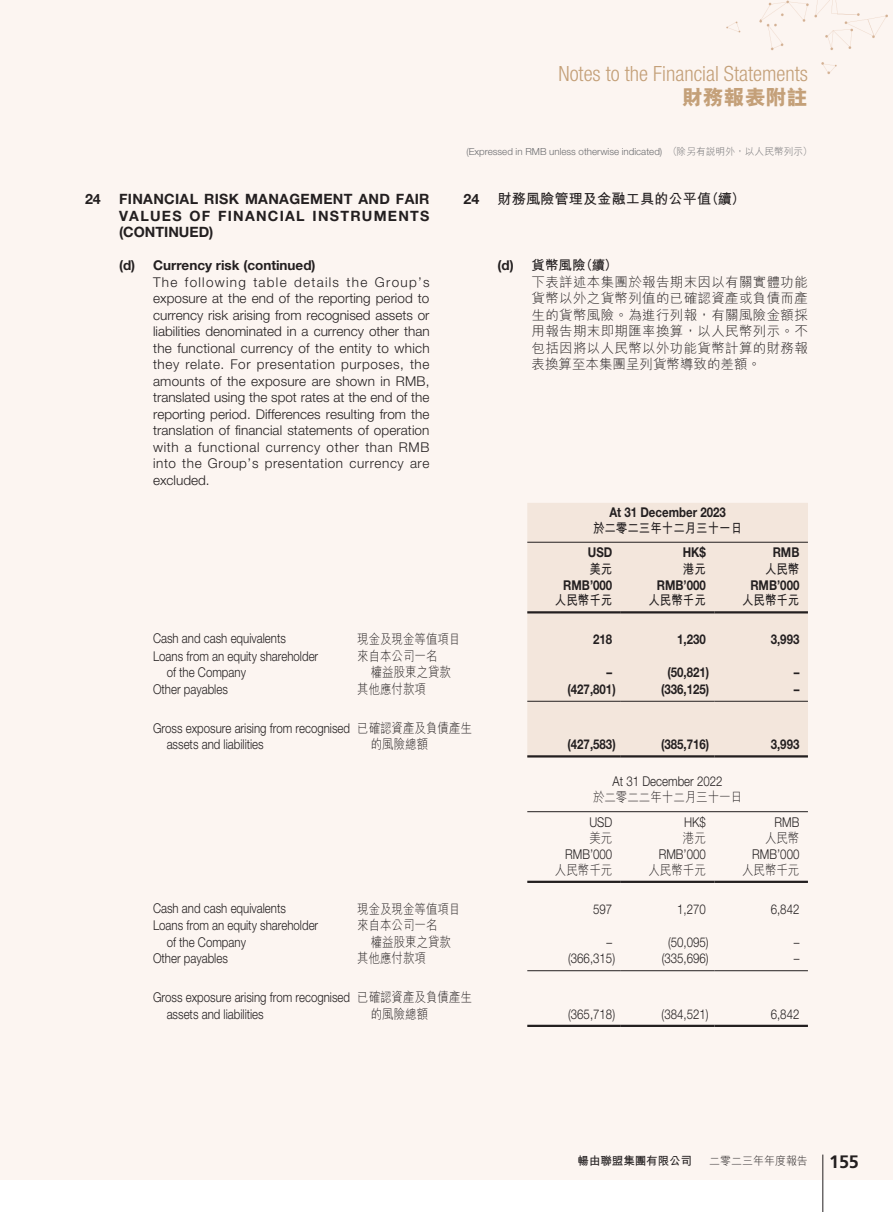
<style>
.page{position:relative;width:893px;height:1212px;background:#fff}
.page>*{position:absolute;margin:0;border:0;box-sizing:border-box;transform-origin:0 0}
.t1{font:300 condensed 21px "Helvetica Neue LT Std";color:#c4a079}
.t2{font:800 21px "M Hei HK";color:#c4a079}
.t3{font:700 14.25px/16.5px "Helvetica Neue LT Std";letter-spacing:.09em;color:#231f20;text-align:justify}
.t4{font:700 14.25px "M Hei HK";color:#231f20}
.t5{font:300 13.5px/16.5px "Helvetica Neue LT Std";color:#231f20;text-align:justify}
.t6{font:300 13.5px/16.5px "Helvetica Neue LT Std";color:#231f20;scale:.85 1}
.t7{font:300 13.5px/16.5px "M Hei HK";letter-spacing:.025em;color:#231f20}
.t8{font:300 13.5px/16.5px "M Hei HK";color:#231f20;scale:.85 1}
.t9{font:700 13.5px "Helvetica Neue LT Std";color:#231f20;scale:.85 1}
.t10{font:700 13.5px "M Hei HK";color:#231f20;scale:.85 1}
.t11{font:700 13.5px "Helvetica Neue LT Std";color:#231f20}
.t12{font:300 11.55px "M Hei HK";color:#231f20;scale:.95 1}
.t13{font:700 11.55px "M Hei HK";letter-spacing:-.01em;color:#231f20}
.t14{font:300 9.75px "Helvetica Neue LT Std";color:#6c6d70}
.s1{font-family:"M Hei HK"}
.s2{font-family:"Helvetica Neue LT Std";font-weight:700}
.s3{font-weight:700}
.s4{font-family:"Frutiger LT Std";font-weight:700;font-size:18px}
</style>
<div class="page">
<hr style="left:822px;top:1154px;width:1px;height:58px;background:#231f20">
<div style="left:527px;top:503px;width:281px;height:252px;background:#f3e6dc"></div>
<hr style="left:527px;top:542px;width:281px;height:1px;background:#231f20">
<hr style="left:527px;top:611px;width:94px;height:2px;background:#231f20">
<hr style="left:621px;top:611px;width:93px;height:2px;background:#231f20">
<hr style="left:714px;top:611px;width:94px;height:2px;background:#231f20">
<hr style="left:527px;top:701px;width:94px;height:1px;background:#231f20">
<hr style="left:621px;top:701px;width:93px;height:1px;background:#231f20">
<hr style="left:714px;top:701px;width:94px;height:1px;background:#231f20">
<hr style="left:527px;top:755px;width:94px;height:2px;background:#231f20">
<hr style="left:621px;top:755px;width:93px;height:2px;background:#231f20">
<hr style="left:714px;top:755px;width:94px;height:2px;background:#231f20">
<hr style="left:527px;top:811px;width:281px;height:1px;background:#231f20">
<hr style="left:527px;top:881px;width:94px;height:2px;background:#231f20">
<hr style="left:621px;top:881px;width:93px;height:2px;background:#231f20">
<hr style="left:714px;top:881px;width:94px;height:2px;background:#231f20">
<hr style="left:527px;top:970px;width:94px;height:1px;background:#231f20">
<hr style="left:621px;top:970px;width:93px;height:1px;background:#231f20">
<hr style="left:714px;top:970px;width:94px;height:1px;background:#231f20">
<hr style="left:527px;top:1025px;width:94px;height:2px;background:#231f20">
<hr style="left:621px;top:1025px;width:93px;height:2px;background:#231f20">
<hr style="left:714px;top:1025px;width:94px;height:2px;background:#231f20">
<h1 class="t1" style="left:558px;top:61px;width:251px">Notes to the Financial Statements</h1>
<h1 class="t2" style="left:682px;top:83px;width:127px">財務報表附註</h1>
<p class="t3" style="left:85px;top:190px;width:17px">24</p>
<p class="t3" style="left:119px;top:190px;width:312px">FINANCIAL RISK MANAGEMENT AND FAIR VALUES OF FINANCIAL INSTRUMENTS (CONTINUED)</p>
<p class="t11" style="left:119px;top:257px;width:198px">(d) Currency risk (continued)</p>
<p class="t5" style="left:153px;top:273px;width:278px">The following table details the Group’s exposure at the end of the reporting period to currency risk arising from recognised assets or liabilities denominated in a currency other than the functional currency of the entity to which they relate. For presentation purposes, the amounts of the exposure are shown in RMB, translated using the spot rates at the end of the reporting period. Differences resulting from the translation of financial statements of operation with a functional currency other than RMB into the Group’s presentation currency are excluded.</p>
<p class="t14" style="left:466px;top:146px;width:347px">(Expressed in RMB unless otherwise indicated) <span class="s1">（除另有說明外，以人民幣列示）</span></p>
<p class="t3" style="left:463px;top:190px;width:17px">24</p>
<p class="t4" style="left:497px;top:188px;width:249px">財務風險管理及金融工具的公平值（續）</p>
<p class="t7" style="left:532px;top:256px;width:278px;text-indent:-34px"><span class="s2">(d)</span> <span class="s3">貨幣風險（續）<br></span>下表詳述本集團於報告期末因以有關實體功能貨幣以外之貨幣列值的已確認資產或負債而產生的貨幣風險。為進行列報，有關風險金額採用報告期末即期匯率換算，以人民幣列示。不包括因將以人民幣以外功能貨幣計算的財務報表換算至本集團呈列貨幣導致的差額。</p>
<p class="t9" style="left:609px;top:504px;width:139px">At 31 December 2023</p>
<p class="t10" style="left:593px;top:518px;width:177px">於二零二三年十二月三十一日</p>
<p class="t9" style="left:588px;top:544px;width:30px">USD</p>
<p class="t9" style="left:683px;top:544px;width:29px">HK$</p>
<p class="t9" style="left:773px;top:544px;width:33px">RMB</p>
<p class="t10" style="left:589px;top:559px;width:28px">美元</p>
<p class="t10" style="left:683px;top:559px;width:28px">港元</p>
<p class="t10" style="left:765px;top:559px;width:42px">人民幣</p>
<p class="t9" style="left:563px;top:576px;width:59px">RMB’000</p>
<p class="t9" style="left:657px;top:576px;width:59px">RMB’000</p>
<p class="t9" style="left:750px;top:576px;width:59px">RMB’000</p>
<p class="t10" style="left:555px;top:591px;width:69px">人民幣千元</p>
<p class="t10" style="left:648px;top:591px;width:69px">人民幣千元</p>
<p class="t10" style="left:742px;top:591px;width:69px">人民幣千元</p>
<p class="t6" style="left:153px;top:630px;width:158px">Cash and cash equivalents</p>
<p class="t8" style="left:357px;top:630px;width:123px">現金及現金等值項目</p>
<p class="t9" style="left:593px;top:631px;width:24px">218</p>
<p class="t9" style="left:677px;top:631px;width:35px">1,230</p>
<p class="t9" style="left:771px;top:631px;width:35px">3,993</p>
<p class="t6" style="left:167px;top:647px;width:180px;text-indent:-14px">Loans from an equity shareholder of the Company</p>
<p class="t8" style="left:371px;top:647px;width:96px;text-indent:-14px">來自本公司一名權益股東之貸款</p>
<p class="t9" style="left:607px;top:664px;width:8px">–</p>
<p class="t9" style="left:667px;top:664px;width:51px">(50,821)</p>
<p class="t9" style="left:794px;top:664px;width:8px">–</p>
<p class="t6" style="left:153px;top:680px;width:90px">Other payables</p>
<p class="t8" style="left:357px;top:680px;width:83px">其他應付款項</p>
<p class="t9" style="left:567px;top:680px;width:58px">(427,801)</p>
<p class="t9" style="left:661px;top:680px;width:58px">(336,125)</p>
<p class="t9" style="left:794px;top:680px;width:8px">–</p>
<p class="t6" style="left:167px;top:719px;width:217px;text-indent:-14px">Gross exposure arising from recognised assets and liabilities</p>
<p class="t8" style="left:371px;top:719px;width:120px;text-indent:-14px">已確認資產及負債產生的風險總額</p>
<p class="t9" style="left:567px;top:736px;width:58px">(427,583)</p>
<p class="t9" style="left:661px;top:736px;width:58px">(385,716)</p>
<p class="t9" style="left:771px;top:736px;width:35px">3,993</p>
<p class="t6" style="left:613px;top:773px;width:131px">At 31 December 2022</p>
<p class="t8" style="left:593px;top:788px;width:177px">於二零二二年十二月三十一日</p>
<p class="t6" style="left:589px;top:813px;width:29px">USD</p>
<p class="t6" style="left:684px;top:813px;width:27px">HK$</p>
<p class="t6" style="left:775px;top:813px;width:31px">RMB</p>
<p class="t8" style="left:589px;top:830px;width:28px">美元</p>
<p class="t8" style="left:683px;top:830px;width:28px">港元</p>
<p class="t8" style="left:765px;top:830px;width:42px">人民幣</p>
<p class="t6" style="left:565px;top:846px;width:57px">RMB’000</p>
<p class="t6" style="left:659px;top:846px;width:57px">RMB’000</p>
<p class="t6" style="left:752px;top:846px;width:57px">RMB’000</p>
<p class="t8" style="left:555px;top:861px;width:69px">人民幣千元</p>
<p class="t8" style="left:648px;top:861px;width:69px">人民幣千元</p>
<p class="t8" style="left:742px;top:861px;width:69px">人民幣千元</p>
<p class="t6" style="left:153px;top:899px;width:158px">Cash and cash equivalents</p>
<p class="t8" style="left:357px;top:900px;width:123px">現金及現金等值項目</p>
<p class="t6" style="left:593px;top:900px;width:24px">597</p>
<p class="t6" style="left:677px;top:900px;width:35px">1,270</p>
<p class="t6" style="left:771px;top:900px;width:35px">6,842</p>
<p class="t6" style="left:167px;top:917px;width:180px;text-indent:-14px">Loans from an equity shareholder of the Company</p>
<p class="t8" style="left:371px;top:916px;width:96px;text-indent:-14px">來自本公司一名權益股東之貸款</p>
<p class="t6" style="left:607px;top:933px;width:8px">–</p>
<p class="t6" style="left:668px;top:933px;width:49px">(50,095)</p>
<p class="t6" style="left:794px;top:933px;width:8px">–</p>
<p class="t6" style="left:153px;top:950px;width:90px">Other payables</p>
<p class="t8" style="left:357px;top:949px;width:83px">其他應付款項</p>
<p class="t6" style="left:568px;top:950px;width:57px">(366,315)</p>
<p class="t6" style="left:662px;top:950px;width:57px">(335,696)</p>
<p class="t6" style="left:794px;top:950px;width:8px">–</p>
<p class="t6" style="left:167px;top:989px;width:217px;text-indent:-14px">Gross exposure arising from recognised assets and liabilities</p>
<p class="t8" style="left:371px;top:989px;width:120px;text-indent:-14px">已確認資產及負債產生的風險總額</p>
<p class="t6" style="left:568px;top:1005px;width:57px">(365,718)</p>
<p class="t6" style="left:662px;top:1005px;width:57px">(384,521)</p>
<p class="t6" style="left:771px;top:1005px;width:35px">6,842</p>
<p class="t13" style="left:578px;top:1152px;width:116px">暢由聯盟集團有限公司</p>
<p class="t12" style="left:709px;top:1152px;width:159px">二零二三年年度報告 <span class="s4">155</span></p>
</div>
